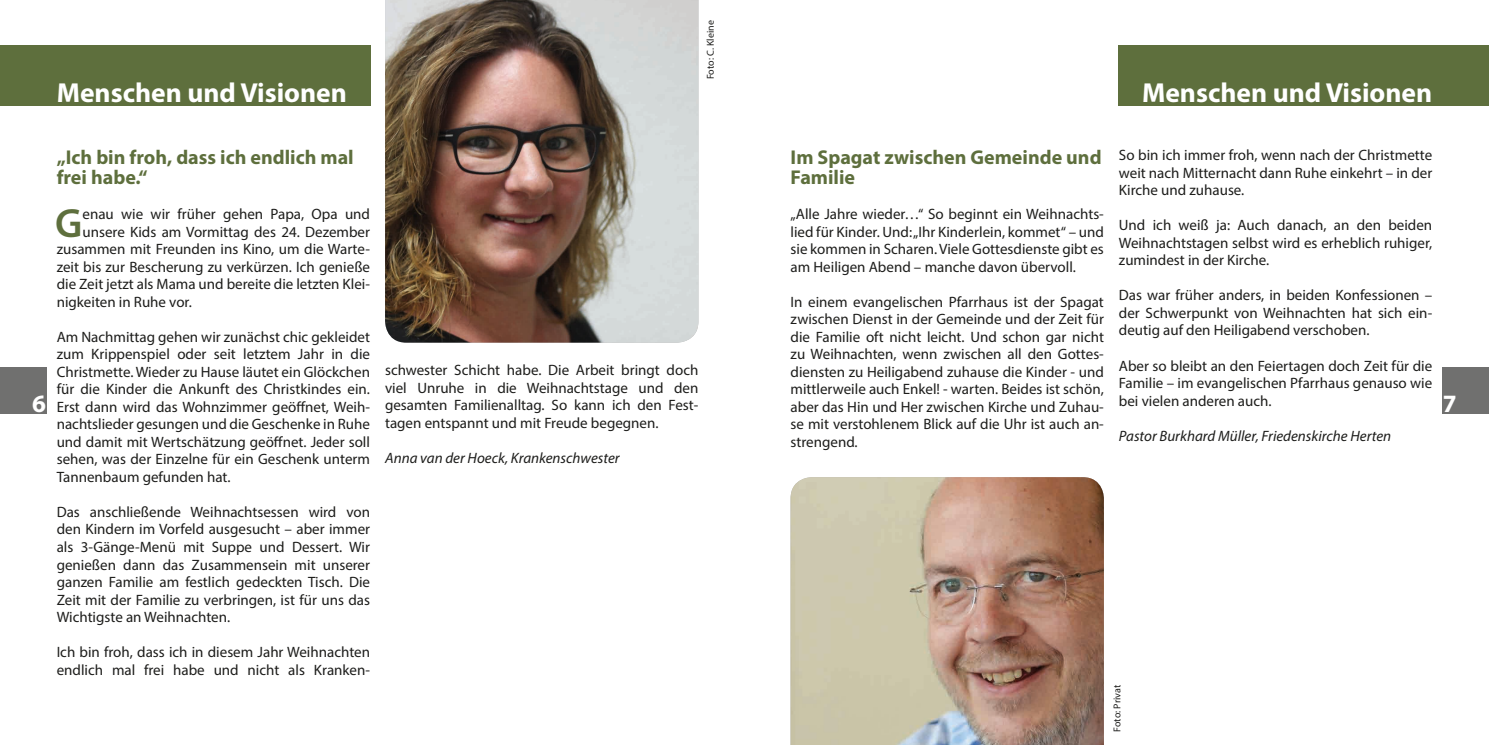
<style>
.page{position:relative;width:1489px;height:745px;background:#fff}
.page>*{position:absolute;margin:0;border:0;box-sizing:border-box;transform-origin:0 0}
.t1{font:600 41px "Myriad Pro";color:#5e6f3d}
.t2{font:700 27.5px "Myriad Pro";color:#fff}
.t3{font:700 25px "Myriad Pro";color:#fff}
.t4{font:700 20px/20px "Myriad Pro";color:#5e6f3d}
.t5{font:15px/17.5px "Myriad Pro";color:#1d1d1b;text-align:justify}
.t6{font:italic 15px "Myriad Pro";color:#1d1d1b}
.t7{font:10px "Myriad Pro";color:#1d1d1b}
</style>
<div class="page">
<div style="left:0;top:45px;width:370px;height:60px;background:#5e6f3d"></div>
<div style="left:1118px;top:45px;width:370px;height:60px;background:#5e6f3d"></div>
<div style="left:0;top:367px;width:46px;height:46px;background:#70706f"></div>
<div style="left:1442px;top:367px;width:46px;height:46px;background:#70706f"></div>
<img style="left:790px;top:477px;width:313px;height:267px">
<img style="left:385px;top:0;width:313px;height:342px">
<p class="t7" style="left:704px;top:79px;width:60px;rotate:-90deg">Foto: C. Kleine</p>
<p class="t2" style="left:57px;top:75px;width:292px">Menschen und Visionen</p>
<p class="t2" style="left:1141px;top:74px;width:292px">Menschen und Visionen</p>
<p class="t5" style="left:1118px;top:146px;width:315px">So bin ich immer froh, wenn nach der Christmette weit nach Mitternacht dann Ruhe einkehrt – in der Kirche und zuhause.</p>
<p class="t5" style="left:1118px;top:216px;width:315px">Und ich weiß ja: Auch danach, an den beiden Weihnachtstagen selbst wird es erheblich ruhiger, zumindest in der Kirche.</p>
<p class="t5" style="left:1118px;top:286px;width:315px">Das war früher anders, in beiden Konfessionen – der Schwerpunkt von Weihnachten hat sich ein&shy;deutig auf den Heiligabend verschoben.</p>
<p class="t5" style="left:1118px;top:356px;width:315px">Aber so bleibt an den Feiertagen doch Zeit für die Familie – im evangelischen Pfarrhaus genauso wie bei vielen anderen auch.</p>
<p class="t6" style="left:1118px;top:426px;width:274px">Pastor Burkhard Müller, Friedenskirche Herten</p>
<p class="t4" style="left:57px;top:146px;width:298px">„Ich bin froh, dass ich endlich mal frei habe.“</p>
<p class="t1" style="left:55px;top:196px;width:29px">G</p>
<p class="t5" style="left:82px;top:205px;width:289px">enau wie wir früher gehen Papa, Opa und</p>
<p class="t4" style="left:790px;top:146px;width:312px">Im Spagat zwischen Gemeinde und<br>Familie</p>
<p class="t5" style="left:790px;top:205px;width:315px">„Alle Jahre wieder…“ So beginnt ein Weihnachts&shy;lied für Kinder. Und: „Ihr Kinderlein, kommet“ – und sie kommen in Scharen. Viele Gottesdienste gibt es am Heiligen Abend – manche davon übervoll.</p>
<p class="t5" style="left:790px;top:292px;width:315px">In einem evangelischen Pfarrhaus ist der Spagat zwischen Dienst in der Gemeinde und der Zeit für die Familie oft nicht leicht. Und schon gar nicht zu Weihnachten, wenn zwischen all den Gottes&shy;diensten zu Heiligabend zuhause die Kinder - und mittlerweile auch Enkel! - warten. Beides ist schön, aber das Hin und Her zwischen Kirche und Zuhau&shy;se mit verstohlenem Blick auf die Uhr ist auch an&shy;strengend.</p>
<p class="t5" style="left:82px;top:222px;width:289px">unsere Kids am Vormittag des 24. Dezember</p>
<p class="t5" style="left:57px;top:240px;width:315px">zusammen mit Freunden ins Kino, um die Warte-</p>
<p class="t5" style="left:57px;top:257px;width:315px">zeit bis zur Bescherung zu verkürzen. Ich genieße</p>
<p class="t5" style="left:57px;top:275px;width:315px">die Zeit jetzt als Mama und bereite die letzten Klei-</p>
<p class="t5" style="left:57px;top:292px;width:137px">nigkeiten in Ruhe vor.</p>
<p class="t5" style="left:57px;top:327px;width:315px">Am Nachmittag gehen wir zunächst chic gekleidet zum Krippenspiel oder seit letztem Jahr in die Christmette. Wieder zu Hause läutet ein Glöckchen für die Kinder die Ankunft des Christkindes ein.<br>Erst dann wird das Wohnzimmer geöffnet, Weih&shy;nachtslieder gesungen und die Geschenke in Ruhe und damit mit Wertschätzung geöffnet. Jeder soll sehen, was der Einzelne für ein Geschenk unterm Tannenbaum gefunden hat.</p>
<p class="t5" style="left:57px;top:502px;width:315px">Das anschließende Weihnachtsessen wird von den Kindern im Vorfeld ausgesucht – aber immer als 3-Gänge-Menü mit Suppe und Dessert. Wir genießen dann das Zusammensein mit unserer ganzen Familie am festlich gedeckten Tisch. Die Zeit mit der Familie zu verbringen, ist für uns das Wichtigste an Weihnachten.</p>
<p class="t5" style="left:57px;top:642px;width:315px">Ich bin froh, dass ich in diesem Jahr Weihnachten endlich mal frei habe und nicht als Kranken-</p>
<p class="t5" style="left:385px;top:361px;width:315px">schwester Schicht habe. Die Arbeit bringt doch viel Unruhe in die Weihnachtstage und den gesamten Familienalltag. So kann ich den Fest&shy;tagen entspannt und mit Freude begegnen.</p>
<p class="t6" style="left:385px;top:448px;width:236px">Anna van der Hoeck, Krankenschwester</p>
<p class="t3" style="left:32px;top:387px;width:15px">6</p>
<p class="t3" style="left:1442px;top:387px;width:15px">7</p>
<p class="t7" style="left:1110px;top:731px;width:48px;rotate:-90deg">Foto: Privat</p>
</div>
